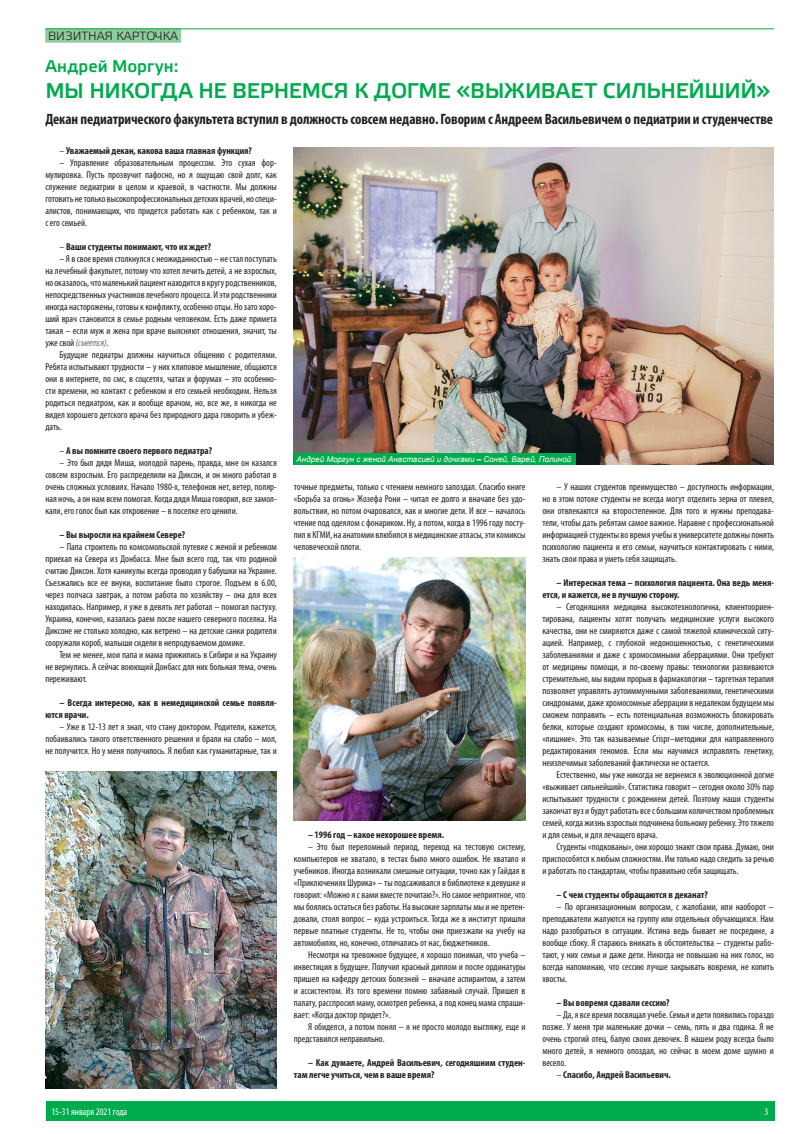
<style>
.page{position:relative;width:808px;height:1134px;background:#fff}
.page>*{position:absolute;margin:0;border:0;box-sizing:border-box;transform-origin:0 0}
.t1{font:21.3px "Etelka Medium Pro";letter-spacing:.015em;color:#00ab4d}
.t2{font:17px "Etelka Medium Pro";letter-spacing:.015em;color:#00ab4d}
.t3{font:700 condensed 15px "Myriad Pro";letter-spacing:-.005em;color:#231f20}
.t4{font:12px "Elektra Light Pro";color:#231f20}
.t5{font:condensed 10px/12px "Myriad Pro";color:#231f20;text-align:justify}
.t6{font:700 condensed 10px/12px "Myriad Pro";color:#231f20}
.t7{font:condensed 10px "Myriad Pro";color:#fff}
.t8{font:italic 8px "Arial";color:#fff}
.s1{font-weight:400}
.s2{font-weight:300;font-style:italic}
.s3{font-weight:700;font-style:normal}
</style>
<div class="page">
<div style="left:45px;top:28px;width:136px;height:15px;background:#8ecd9c"></div>
<hr style="left:45px;top:28px;width:729px;height:1px;background:#00ab4d">
<img style="left:45px;top:771px;width:232px;height:318px">
<img style="left:293px;top:558px;width:232px;height:263px">
<img style="left:294px;top:147px;width:480px;height:318px">
<div style="left:294px;top:453px;width:281px;height:12px;background:#00ab4d"></div>
<div style="left:46px;top:1101px;width:728px;height:20px;background:#00ab4d"></div>
<p class="t4" style="left:48px;top:29px;width:132px">Визитная карточка</p>
<h2 class="t2" style="left:45px;top:57px;width:135px">Андрей Моргун:</h2>
<h1 class="t1" style="left:45px;top:79px;width:19px">МЫ</h1>
<h1 class="t1" style="left:90px;top:79px;width:16px">НИКО</h1>
<h1 class="t1" style="left:150px;top:79px;width:98px">ГДАНЕВЕРНЕМСЯ</h1>
<h1 class="t1" style="left:354px;top:79px;width:186px">К ДОГМЕ «ВЫЖИВАЕТ</h1>
<h1 class="t1" style="left:603px;top:79px;width:16px">СИЛЬНЕ</h1>
<h1 class="t1" style="left:689px;top:79px;width:84px">ЙШИЙ»</h1>
<h3 class="t3" style="left:45px;top:110px;width:729px">Декан педиатрического факультета вступил в должность совсем недавно. Говорим с Андреем Васильевичем о педиатрии и студенчестве</h3>
<p class="t6" style="left:60px;top:144px;width:194px"><span class="s1">–</span> Уважаемый декан, какова ваша главная функция?</p>
<p class="t5" style="left:45px;top:156px;width:233px;text-indent:14px">– Управление образовательным процессом. Это сухая фор&shy;мулировка. Пусть прозвучит пафосно, но я ощущаю свой долг, как служение педиатрии в целом и краевой, в частности. Мы должны готовить не только высокопрофессиональных детских врачей, но специ&shy;алистов, понимающих, что придется работать как с ребенком, так и с его семьей.</p>
<p class="t6" style="left:60px;top:240px;width:153px"><span class="s1">–</span> Ваши студенты понимают, что их ждет?</p>
<p class="t5" style="left:45px;top:252px;width:233px;text-indent:14px">– Я в свое время столкнулся с неожиданностью – не стал поступать на лечебный факультет, потому что хотел лечить детей, а не взрослых, но оказалось, что маленький пациент находится в кругу родственников, непосредственных участников лечебного процесса. И эти родственники иногда насторожены, готовы к конфликту, особенно отцы. Но зато хоро&shy;ший врач становится в семье родным человеком. Есть даже примета такая – если муж и жена при враче выясняют отношения, значит, ты уже свой <span class="s2">(смеется)</span>.</p>
<p class="t5" style="left:45px;top:348px;width:233px;text-indent:14px">Будущие педиатры должны научиться общению с родителями.<br>Ребята испытывают трудности – у них клиповое мышление, общаются они в интернете, по смс, в соцсетях, чатах и форумах – это особенно&shy;сти времени, но контакт с ребенком и его семьей необходим. Нельзя родиться педиатром, как и вообще врачом, но, все же, я никогда не видел хорошего детского врача без природного дара говорить и убеж&shy;дать.</p>
<p class="t6" style="left:60px;top:444px;width:154px"><span class="s1">–</span> А вы помните своего первого педиатра?</p>
<p class="t5" style="left:45px;top:456px;width:233px;text-indent:14px">– Это был дядя Миша, молодой парень, правда, мне он казался совсем взрослым. Его распределили на Диксон, и он много работал в очень сложных условиях. Начало 1980-х, телефонов нет, ветер, поляр&shy;ная ночь, а он нам всем помогал. Когда дядя Миша говорил, все замол&shy;кали, его голос был как откровение – в поселке его ценили.</p>
<p class="t6" style="left:60px;top:528px;width:127px">– Вы выросли на крайнем Севере?</p>
<p class="t5" style="left:45px;top:540px;width:233px;text-indent:14px">– Папа строитель по комсомольской путевке с женой и ребенком приехал на Севера из Донбасса. Мне был всего год, так что родиной считаю Диксон. Хотя каникулы всегда проводил у бабушки на Украине.<br>Съезжались все ее внуки, воспитание было строгое. Подъем в 6.00, через полчаса завтрак, а потом работа по хозяйству – она для всех находилась. Например, я уже в девять лет работал – помогал пастуху.<br>Украина, конечно, казалась раем после нашего северного поселка. На Диксоне не столько холодно, как ветрено – на детские санки родители сооружали короб, малыши сидели в непродуваемом домике.</p>
<p class="t5" style="left:45px;top:648px;width:233px;text-indent:14px">Тем не менее, мои папа и мама прижились в Сибири и на Украину не вернулись. А сейчас воюющий Донбасс для них больная тема, очень переживают.</p>
<p class="t6" style="left:45px;top:696px;width:233px;text-indent:14px">– Всегда интересно, как в немедицинской семье появля&shy;ются врачи.</p>
<p class="t5" style="left:45px;top:720px;width:233px;text-indent:14px">– Уже в 12-13 лет я знал, что стану доктором. Родители, кажется, побаивались такого ответственного решения и брали на слабо – мол, не получится. Но у меня получилось. Я любил как гуманитарные, так и</p>
<p class="t8" style="left:297px;top:454px;width:276px">Андрей Моргун с женой Анастасией и дочками <span class="s3">‒</span> Соней, Варей, Полиной</p>
<p class="t5" style="left:294px;top:480px;width:233px">точные предметы, только с чтением немного запоздал. Спасибо книге «Борьба за огонь» Жозефа Рони – читал ее долго и вначале без удо&shy;вольствия, но потом очаровался, как и многие дети. И все – началось чтение под одеялом с фонариком. Ну, а потом, когда в 1996 году посту&shy;пил в КГМИ, на анатомии влюбился в медицинские атласы, эти комиксы человеческой плоти.</p>
<p class="t5" style="left:542px;top:480px;width:233px;text-indent:14px">– У наших студентов преимущество – доступность информации, но в этом потоке студенты не всегда могут отделить зерна от плевел, они отвлекаются на второстепенное. Для того и нужны преподава&shy;тели, чтобы дать ребятам самое важное. Наравне с профессиональной информацией студенты во время учебы в университете должны понять психологию пациента и его семьи, научиться контактировать с ними, знать свои права и уметь себя защищать.</p>
<p class="t6" style="left:542px;top:576px;width:233px;text-indent:14px">– Интересная тема – психология пациента. Она ведь меня&shy;ется, и кажется, не в лучшую сторону.</p>
<p class="t5" style="left:542px;top:600px;width:233px;text-indent:14px">– Сегодняшняя медицина высокотехнологична, клиентоориен&shy;тирована, пациенты хотят получать медицинские услуги высокого качества, они не смиряются даже с самой тяжелой клинической ситу&shy;ацией. Например, с глубокой недоношенностью, с генетическими заболеваниями и даже с хромосомными аберрациями. Они требуют от медицины помощи, и по-своему правы: технологии развиваются стремительно, мы видим прорыв в фармакологии – таргетная терапия позволяет управлять аутоиммунными заболеваниями, генетическими синдромами, даже хромосомные аберрации в недалеком будущем мы сможем поправить – есть потенциальная возможность блокировать белки, которые создают хромосомы, в том числе, дополнительные, «лишние». Это так называемые Crispr–методики для направленного редактирования геномов. Если мы научимся исправлять генетику, неизлечимых заболеваний фактически не остается.</p>
<p class="t5" style="left:542px;top:768px;width:233px;text-indent:14px">Естественно, мы уже никогда не вернемся к эволюционной догме «выживает сильнейший». Статистика говорит – сегодня около 30% пар испытывают трудности с рождением детей. Поэтому наши студенты закончат вуз и будут работать все с большим количеством проблемных семей, когда жизнь взрослых подчинена больному ребенку. Это тяжело и для семьи, и для лечащего врача.</p>
<p class="t5" style="left:542px;top:840px;width:233px;text-indent:14px">Студенты «подкованы», они хорошо знают свои права. Думаю, они приспособятся к любым сложностям. Им только надо следить за речью и работать по стандартам, чтобы правильно себя защищать.</p>
<p class="t6" style="left:557px;top:888px;width:153px">– С чем студенты обращаются в деканат?</p>
<p class="t5" style="left:542px;top:900px;width:233px;text-indent:14px">– По организационным вопросам, с жалобами, или наоборот – преподаватели жалуются на группу или отдельных обучающихся. Нам надо разобраться в ситуации. Истина ведь бывает не посредине, а вообще сбоку. Я стараюсь вникать в обстоятельства – студенты рабо&shy;тают, у них семьи и даже дети. Никогда не повышаю на них голос, но всегда напоминаю, что сессию лучше закрывать вовремя, не копить хвосты.</p>
<p class="t6" style="left:557px;top:996px;width:114px">– Вы вовремя сдавали сессию?</p>
<p class="t5" style="left:542px;top:1008px;width:233px;text-indent:14px">– Да, я все время посвящал учебе. Семья и дети появились гораздо позже. У меня три маленькие дочки – семь, пять и два годика. Я не очень строгий отец, балую своих девочек. В нашем роду всегда было много детей, я немного опоздал, но сейчас в моем доме шумно и весело.</p>
<p class="t6" style="left:557px;top:1068px;width:116px"><span class="s1">–</span> Спасибо, Андрей Васильевич.</p>
<p class="t6" style="left:308px;top:828px;width:138px">– 1996 год – какое нехорошее время.</p>
<p class="t5" style="left:294px;top:840px;width:233px;text-indent:14px">– Это был переломный период, переход на тестовую систему, компьютеров не хватало, в тестах было много ошибок. Не хватало и учебников. Иногда возникали смешные ситуации, точно как у Гайдая в «Приключениях Шурика» – ты подсаживался в библиотеке к девушке и говорил: «Можно я с вами вместе почитаю?». Но самое неприятное, что мы боялись остаться без работы. На высокие зарплаты мы и не претен&shy;довали, стоял вопрос – куда устроиться. Тогда же в институт пришли первые платные студенты. Не то, чтобы они приезжали на учебу на автомобилях, но, конечно, отличались от нас, бюджетников.</p>
<p class="t5" style="left:294px;top:948px;width:233px;text-indent:14px">Несмотря на тревожное будущее, я хорошо понимал, что учеба – инвестиция в будущее. Получил красный диплом и после ординатуры пришел на кафедру детских болезней – вначале аспирантом, а затем и ассистентом. Из того времени помню забавный случай. Пришел в палату, расспросил маму, осмотрел ребенка, а под конец мама спраши&shy;вает: «Когда доктор придет?».</p>
<p class="t5" style="left:294px;top:1020px;width:233px;text-indent:14px">Я обиделся, а потом понял – я не просто молодо выгляжу, еще и представился неправильно.</p>
<p class="t6" style="left:294px;top:1056px;width:233px;text-indent:14px">– Как думаете, Андрей Васильевич, сегодняшним студен&shy;там легче учиться, чем в ваше время?</p>
<p class="t7" style="left:51px;top:1105px;width:77px">15-31 января 2021 года</p>
<p class="t7" style="left:764px;top:1105px;width:5px">3</p>
</div>
